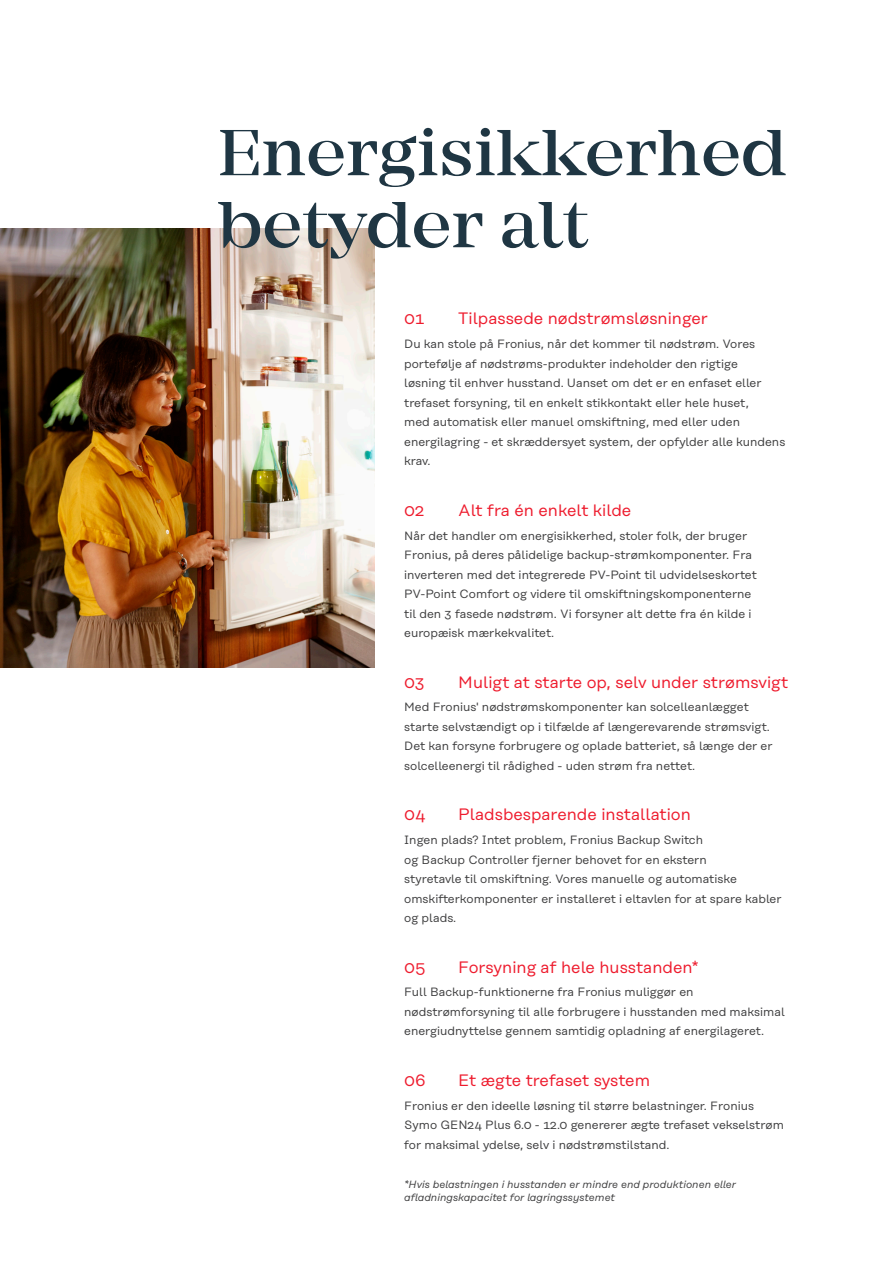
<style>
.page{position:relative;width:885px;height:1263px;background:#fff}
.page>*{position:absolute;margin:0;border:0;box-sizing:border-box;transform-origin:0 0}
.t1{font:500 67.5px/72px "Mirador";color:#1f3643}
.t2{font:16.5px "Rational Text";color:#ee1b2d}
.t3{font:12px/19.5px "Rational Text";color:#3e3e3f}
.t4{font:italic 10.5px/13.5px "Rational Text";color:#3e3e3f}
</style>
<div class="page">
<img style="left:0;top:229px;width:374px;height:439px">
<h1 class="t1" style="left:218px;top:117px;width:570px">Energisikkerhed betyder alt</h1>
<h2 class="t2" style="left:404px;top:309px;width:22px">01</h2>
<h2 class="t2" style="left:458px;top:309px;width:251px">Tilpassede nødstrømsløsninger</h2>
<p class="t3" style="left:404px;top:334px;width:382px">Du kan stole på Fronius, når det kommer til nødstrøm. Vores portefølje af nødstrøms-produkter indeholder den rigtige<br>løsning til enhver husstand. Uanset om det er en enfaset eller trefaset forsyning, til en enkelt stikkontakt eller hele huset,<br>med automatisk eller manuel omskiftning, med eller uden energilagring - et skræddersyet system, der opfylder alle kundens krav.</p>
<h2 class="t2" style="left:404px;top:501px;width:22px">02</h2>
<h2 class="t2" style="left:458px;top:501px;width:175px">Alt fra én enkelt kilde</h2>
<p class="t3" style="left:404px;top:525px;width:354px">Når det handler om energisikkerhed, stoler folk, der bruger Fronius, på deres pålidelige backup-strømkomponenter. Fra inverteren med det integrerede PV-Point til udvidelseskortet PV-Point Comfort og videre til omskiftningskomponenterne til den 3 fasede nødstrøm. Vi forsyner alt dette fra én kilde i europæisk mærkekvalitet.</p>
<h2 class="t2" style="left:404px;top:672px;width:22px">03</h2>
<h2 class="t2" style="left:458px;top:672px;width:331px">Muligt at starte op, selv under strømsvigt</h2>
<p class="t3" style="left:404px;top:697px;width:370px">Med Fronius' nødstrømskomponenter kan solcelleanlægget starte selvstændigt op i tilfælde af længerevarende strømsvigt.<br>Det kan forsyne forbrugere og oplade batteriet, så længe der er solcelleenergi til rådighed - uden strøm fra nettet.</p>
<h2 class="t2" style="left:404px;top:805px;width:23px">04</h2>
<h2 class="t2" style="left:458px;top:805px;width:234px">Pladsbesparende installation</h2>
<p class="t3" style="left:404px;top:830px;width:379px">Ingen plads? Intet problem, Fronius Backup Switch<br>og Backup Controller fjerner behovet for en ekstern<br>styretavle til omskiftning. Vores manuelle og automatiske omskifterkomponenter er installeret i eltavlen for at spare kabler og plads.</p>
<h2 class="t2" style="left:404px;top:957px;width:23px">05</h2>
<h2 class="t2" style="left:458px;top:957px;width:242px">Forsyning af hele husstanden*</h2>
<p class="t3" style="left:404px;top:982px;width:382px">Full Backup-funktionerne fra Fronius muliggør en nødstrømforsyning til alle forbrugere i husstanden med maksimal energiudnyttelse gennem samtidig opladning af energilageret.</p>
<h2 class="t2" style="left:404px;top:1071px;width:23px">06</h2>
<h2 class="t2" style="left:458px;top:1071px;width:193px">Et ægte trefaset system</h2>
<p class="t3" style="left:404px;top:1096px;width:381px">Fronius er den ideelle løsning til større belastninger. Fronius<br>Symo GEN24 Plus 6.0 - 12.0 genererer ægte trefaset vekselstrøm for maksimal ydelse, selv i nødstrømstilstand.</p>
<p class="t4" style="left:404px;top:1177px;width:333px">*Hvis belastningen i husstanden er mindre end produktionen eller afladningskapacitet for lagringssystemet</p>
</div>
